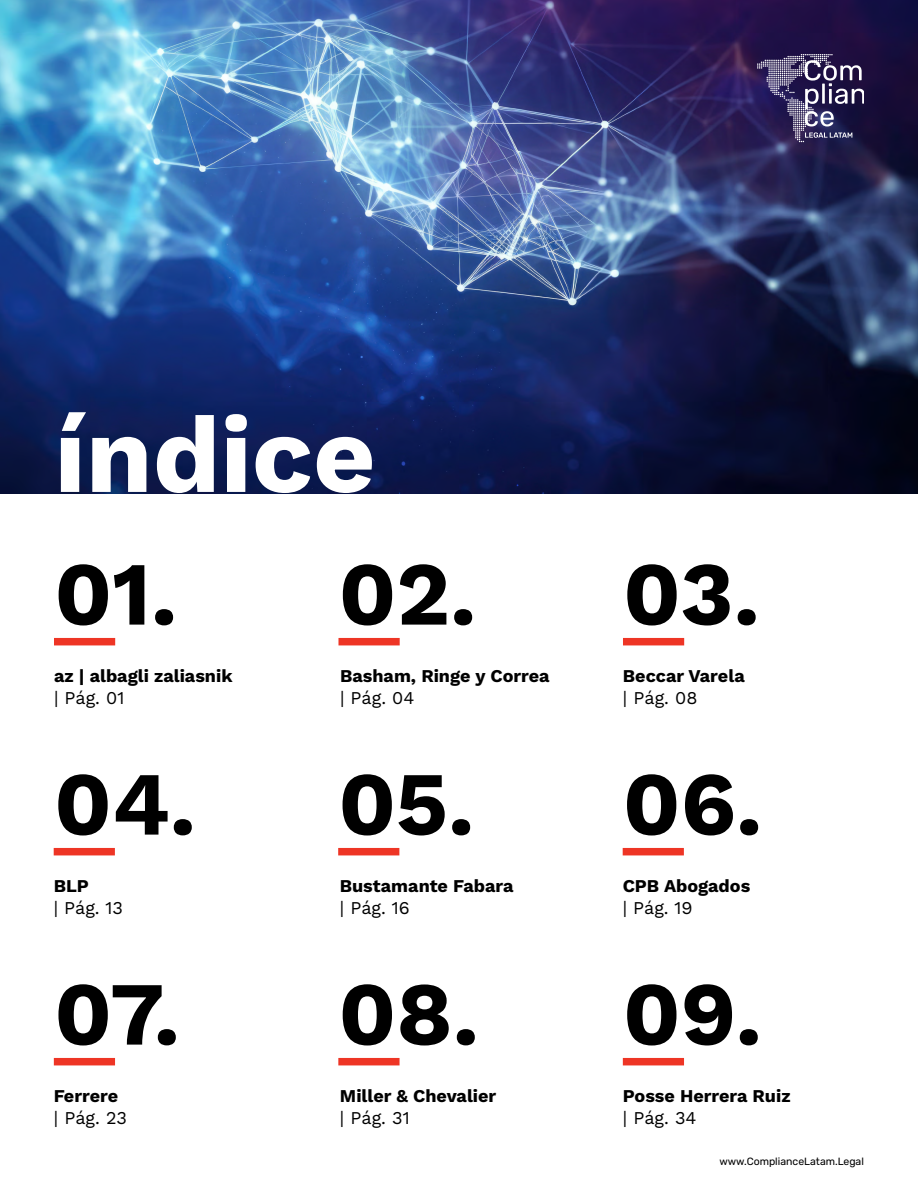
<style>
.page{position:relative;width:918px;height:1188px;background:#fff}
.page>*{position:absolute;margin:0;border:0;box-sizing:border-box;transform-origin:0 0}
.t1{font:700 108px "Work Sans";color:#fff}
.t2{font:700 90px "Work Sans";color:#000}
.t3{font:700 18px "Work Sans";color:#000}
.t4{font:18px "Work Sans";color:#000}
.t5{font:10.5px "Rubik";color:#000101}
</style>
<div class="page">
<img style="left:0;top:0;width:918px;height:494px">
<svg style="left:757px;top:54px;width:107px;height:88px;background:#4c436d"></svg>
<div style="left:54px;top:638px;width:61px;height:7px;background:#ee3525"></div>
<div style="left:338px;top:638px;width:62px;height:7px;background:#ee3525"></div>
<div style="left:623px;top:638px;width:61px;height:7px;background:#ee3525"></div>
<div style="left:54px;top:848px;width:61px;height:7px;background:#ee3525"></div>
<div style="left:338px;top:848px;width:61px;height:7px;background:#ee3525"></div>
<div style="left:623px;top:848px;width:61px;height:7px;background:#ee3525"></div>
<div style="left:54px;top:1058px;width:61px;height:7px;background:#ee3525"></div>
<div style="left:338px;top:1058px;width:62px;height:7px;background:#ee3525"></div>
<div style="left:623px;top:1058px;width:61px;height:7px;background:#ee3525"></div>
<h1 class="t1" style="left:54px;top:373px;width:323px">índice</h1>
<h2 class="t2" style="left:54px;top:526px;width:423px">01. 02.</h2>
<h2 class="t2" style="left:623px;top:526px;width:138px">03.</h2>
<p class="t3" style="left:54px;top:663px;width:180px">az | albagli zaliasnik</p>
<p class="t4" style="left:54px;top:684px;width:72px">| Pág. 01</p>
<p class="t3" style="left:340px;top:663px;width:211px">Basham, Ringe y Correa</p>
<p class="t4" style="left:340px;top:684px;width:76px">| Pág. 04</p>
<p class="t3" style="left:623px;top:663px;width:123px">Beccar Varela</p>
<p class="t4" style="left:623px;top:684px;width:76px">| Pág. 08</p>
<h2 class="t2" style="left:54px;top:736px;width:422px">04. 05.</h2>
<h2 class="t2" style="left:623px;top:736px;width:141px">06.</h2>
<p class="t3" style="left:54px;top:873px;width:37px">BLP</p>
<p class="t4" style="left:54px;top:894px;width:71px">| Pág. 13</p>
<p class="t3" style="left:340px;top:873px;width:175px">Bustamante Fabara</p>
<p class="t4" style="left:340px;top:894px;width:71px">| Pág. 16</p>
<p class="t3" style="left:623px;top:873px;width:129px">CPB Abogados</p>
<p class="t4" style="left:623px;top:894px;width:71px">| Pág. 19</p>
<h2 class="t2" style="left:54px;top:946px;width:426px">07. 08.</h2>
<h2 class="t2" style="left:623px;top:946px;width:140px">09.</h2>
<p class="t3" style="left:54px;top:1083px;width:66px">Ferrere</p>
<p class="t4" style="left:54px;top:1104px;width:75px">| Pág. 23</p>
<p class="t3" style="left:340px;top:1083px;width:158px">Miller &amp; Chevalier</p>
<p class="t4" style="left:340px;top:1104px;width:71px">| Pág. 31</p>
<p class="t3" style="left:623px;top:1083px;width:169px">Posse Herrera Ruiz</p>
<p class="t4" style="left:623px;top:1104px;width:75px">| Pág. 34</p>
<p class="t5" style="left:719px;top:1155px;width:146px">www.ComplianceLatam.Legal</p>
</div>
